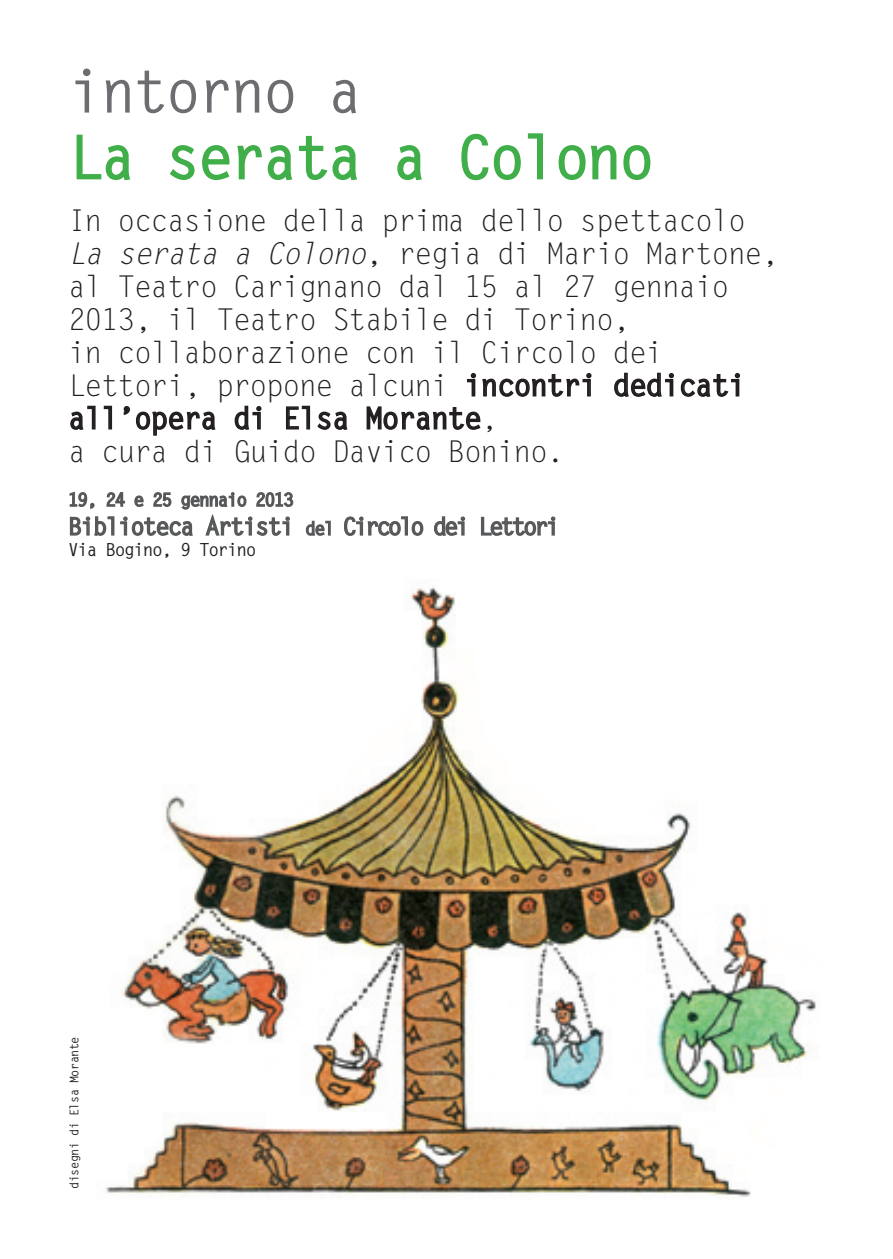
<style>
.page{position:relative;width:893px;height:1259px;background:#fff}
.page>*{position:absolute;margin:0;border:0;box-sizing:border-box;transform-origin:0 0}
.t1{font:700 60px "Letter Gothic Std";letter-spacing:-.06em;color:#40ae49}
.t2{font:700 60px "Letter Gothic Std";letter-spacing:-.06em;color:#6c6d70}
.t3{font:30px/33px "Letter Gothic Std";letter-spacing:-.05em;color:#231f20}
.t4{font:700 24px "Letter Gothic Std";letter-spacing:-.08em;color:#57585a}
.t5{font:700 18px "Letter Gothic Std";letter-spacing:-.08em;color:#231f20}
.t6{font:700 12px "Letter Gothic Std";letter-spacing:-.05em;color:#231f20}
.s1{font-style:italic}
.s2{font-weight:700}
.s3{font-size:18px}
</style>
<div class="page">
<img style="left:105px;top:587px;width:711px;height:611px">
<svg style="left:467px;top:373px;width:125px;height:24px"></svg>
<svg style="left:614px;top:372px;width:126px;height:25px"></svg>
<svg style="left:70px;top:405px;width:26px;height:25px"></svg>
<svg style="left:103px;top:405px;width:10px;height:25px"></svg>
<svg style="left:123px;top:406px;width:93px;height:30px"></svg>
<svg style="left:234px;top:405px;width:28px;height:25px"></svg>
<svg style="left:286px;top:405px;width:62px;height:25px"></svg>
<svg style="left:366px;top:406px;width:115px;height:24px"></svg>
<svg style="left:76px;top:134px;width:55px;height:47px"></svg>
<svg style="left:170px;top:145px;width:25px;height:35px"></svg>
<svg style="left:202px;top:145px;width:28px;height:35px"></svg>
<svg style="left:237px;top:135px;width:120px;height:46px"></svg>
<svg style="left:397px;top:145px;width:25px;height:36px"></svg>
<svg style="left:461px;top:133px;width:82px;height:48px"></svg>
<svg style="left:558px;top:145px;width:59px;height:35px"></svg>
<svg style="left:623px;top:145px;width:28px;height:35px"></svg>
<svg style="left:69px;top:491px;width:225px;height:45px"></svg>
<svg style="left:305px;top:520px;width:26px;height:16px"></svg>
<svg style="left:344px;top:516px;width:80px;height:20px"></svg>
<svg style="left:434px;top:516px;width:32px;height:20px"></svg>
<svg style="left:481px;top:516px;width:75px;height:20px"></svg>
<h1 class="t2" style="left:68px;top:54px;width:297px">intorno a</h1>
<h1 class="t1" style="left:68px;top:120px;width:588px">La serata a Colono</h1>
<p class="t3" style="left:68px;top:205px;width:712px">In occasione della prima dello spettacolo <span class="s1">La serata a Colono</span>, regia di Mario Martone, al Teatro Carignano dal 15 al 27 gennaio 2013, il Teatro Stabile di Torino,<br>in collaborazione con il Circolo dei Lettori, propone alcuni <span class="s2">incontri dedicati all’opera di Elsa Morante</span>,<br>a cura di Guido Davico Bonino.</p>
<p class="t4" style="left:68px;top:511px;width:493px">Biblioteca Artisti <span class="s3">del</span> Circolo dei Lettori</p>
<p class="t5" style="left:68px;top:539px;width:190px">Via Bogino, 9 Torino</p>
<p class="t6" style="left:67px;top:1188px;width:154px;rotate:-90deg">disegni di Elsa Morante</p>
</div>
